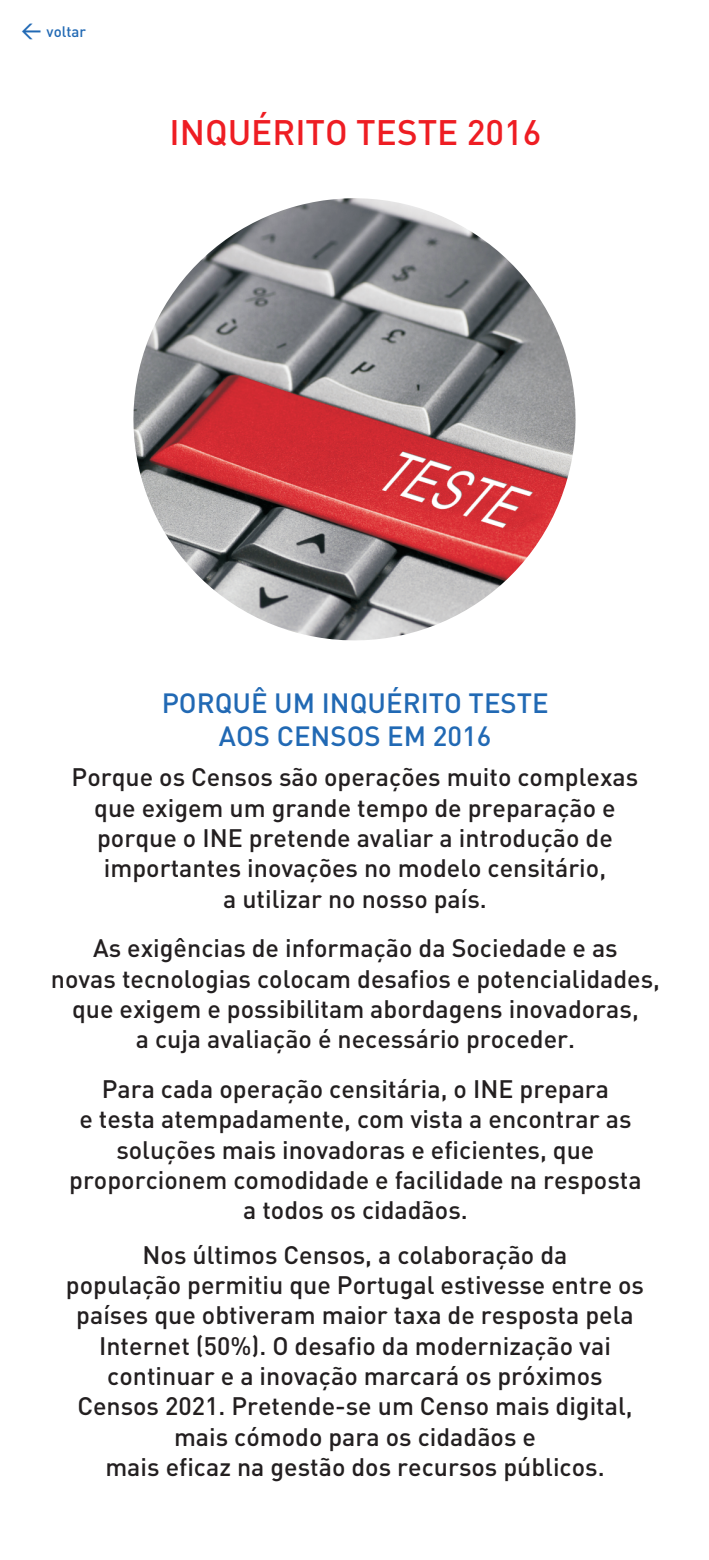
<style>
.page{position:relative;width:709px;height:1560px;background:#fff}
.page>*{position:absolute;margin:0;border:0;box-sizing:border-box;transform-origin:0 0}
.t1{font:500 35px "DIN";color:#ee1d23}
.t2{font:500 27.5px/33.2px "DIN";color:#2169b4;text-align:center}
.t3{font:500 25px/30.2px "DIN";color:#231f20;text-align:center}
.t4{font:500 15px "DIN";color:#2169b4}
.s1{font-size:20px}
</style>
<div class="page">
<img style="left:133px;top:198px;width:443px;height:443px">
<p class="t4" style="left:21px;top:27px;width:66px"><span class="s1">&lt;</span> voltar</p>
<h1 class="t1" style="left:169px;top:120px;width:373px">INQUÉRITO TESTE 2016</h1>
<p class="t2" style="left:162px;top:689px;width:389px">PORQUÊ UM INQUÉRITO TESTE<br>AOS CENSOS EM 2016</p>
<p class="t3" style="left:72px;top:764px;width:568px">Porque os Censos são operações muito complexas que exigem um grande tempo de preparação e porque o INE pretende avaliar a introdução de importantes inovações no modelo censitário,<br>a utilizar no nosso país.</p>
<p class="t3" style="left:51px;top:935px;width:610px">As exigências de informação da Sociedade e as<br>novas tecnologias colocam desafios e potencialidades, que exigem e possibilitam abordagens inovadoras,<br>a cuja avaliação é necessário proceder.</p>
<p class="t3" style="left:69px;top:1076px;width:574px">Para cada operação censitária, o INE prepara<br>e testa atempadamente, com vista a encontrar as soluções mais inovadoras e eficientes, que proporcionem comodidade e facilidade na resposta a todos os cidadãos.</p>
<p class="t3" style="left:66px;top:1242px;width:579px">Nos últimos Censos, a colaboração da<br>população permitiu que Portugal estivesse entre os países que obtiveram maior taxa de resposta pela Internet (50%). O desafio da modernização vai continuar e a inovação marcará os próximos Censos 2021. Pretende-se um Censo mais digital, mais cómodo para os cidadãos e<br>mais eficaz na gestão dos recursos públicos.</p>
</div>
